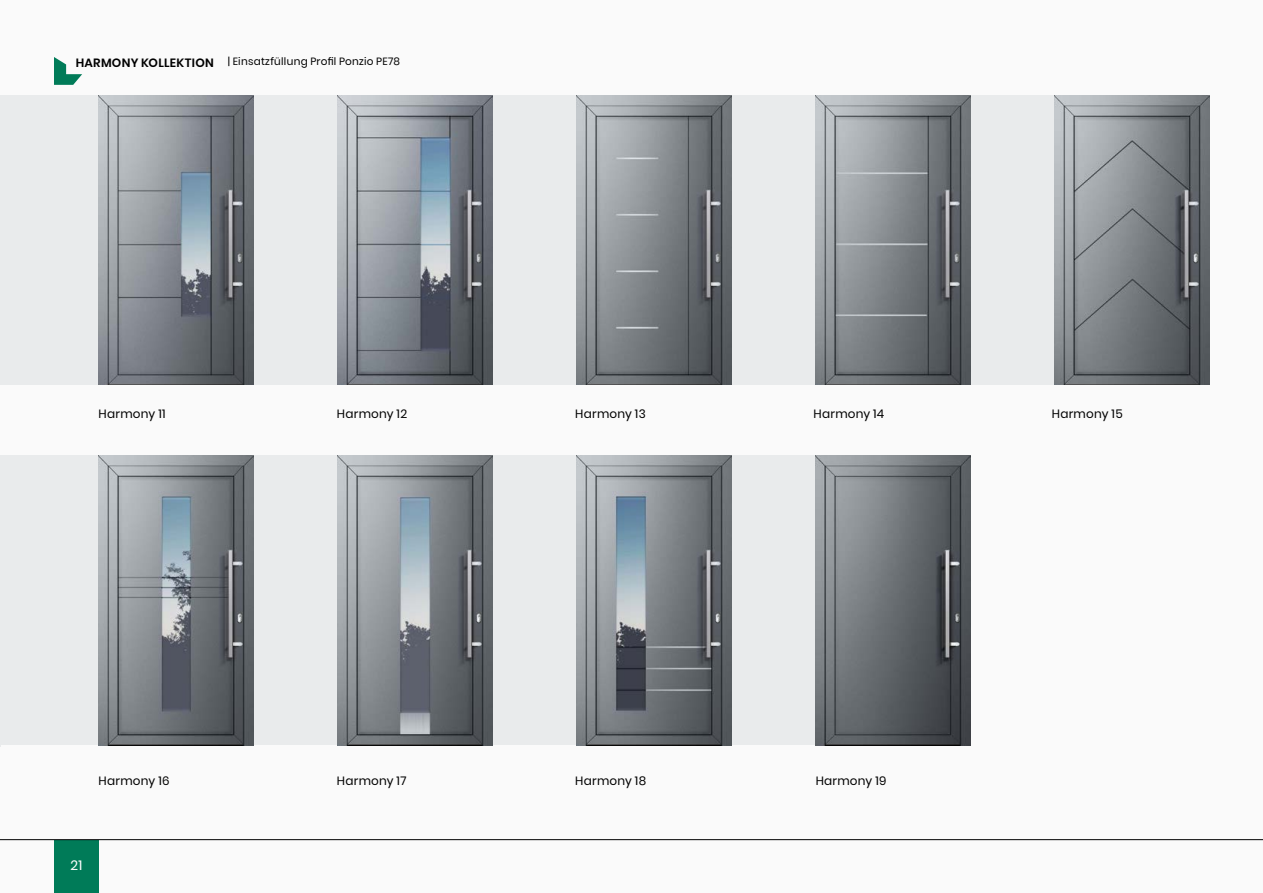
<style>
.page{position:relative;width:1263px;height:893px;background:#fafafa}
.page>*{position:absolute;margin:0;border:0;box-sizing:border-box;transform-origin:0 0}
.t1{font:13.5px "Poppins";color:#fff}
.t2{font:12px "Poppins";letter-spacing:.02em;color:#000}
.t3{font:600 12px "Poppins";letter-spacing:.025em;color:#000}
.t4{font:10.5px "Poppins";letter-spacing:.025em;color:#000}
</style>
<div class="page">
<hr style="left:0;top:457px;width:1px;height:289px;background:#e9ebec">
<div style="left:0;top:95px;width:1209px;height:290px;background:#e9ebec"></div>
<div style="left:0;top:456px;width:971px;height:289px;background:#e9ebec"></div>
<img style="left:99px;top:95px;width:155px;height:290px">
<img style="left:1054px;top:95px;width:155px;height:290px">
<img style="left:337px;top:95px;width:155px;height:290px">
<img style="left:99px;top:456px;width:155px;height:289px">
<img style="left:576px;top:95px;width:155px;height:290px">
<img style="left:815px;top:95px;width:155px;height:290px">
<img style="left:816px;top:456px;width:155px;height:289px">
<img style="left:338px;top:456px;width:155px;height:289px">
<img style="left:577px;top:456px;width:155px;height:289px">
<div style="left:54px;top:840px;width:45px;height:53px;background:#007b58"></div>
<hr style="left:0;top:839px;width:1263px;height:1px;background:#000">
<svg style="left:54px;top:57px;width:28px;height:28px"></svg>
<p class="t3" style="left:76px;top:55px;width:140px">HARMONY KOLLEKTION</p>
<p class="t4" style="left:228px;top:55px;width:174px">| Einsatzfüllung Profil Ponzio PE78</p>
<p class="t2" style="left:99px;top:406px;width:68px">Harmony 11</p>
<p class="t2" style="left:337px;top:406px;width:72px">Harmony 12</p>
<p class="t2" style="left:575px;top:406px;width:72px">Harmony 13</p>
<p class="t2" style="left:813px;top:406px;width:72px">Harmony 14</p>
<p class="t2" style="left:1052px;top:406px;width:72px">Harmony 15</p>
<p class="t2" style="left:99px;top:774px;width:72px">Harmony 16</p>
<p class="t2" style="left:337px;top:774px;width:71px">Harmony 17</p>
<p class="t2" style="left:575px;top:774px;width:72px">Harmony 18</p>
<p class="t2" style="left:816px;top:774px;width:72px">Harmony 19</p>
<p class="t1" style="left:70px;top:858px;width:13px">21</p>
</div>
